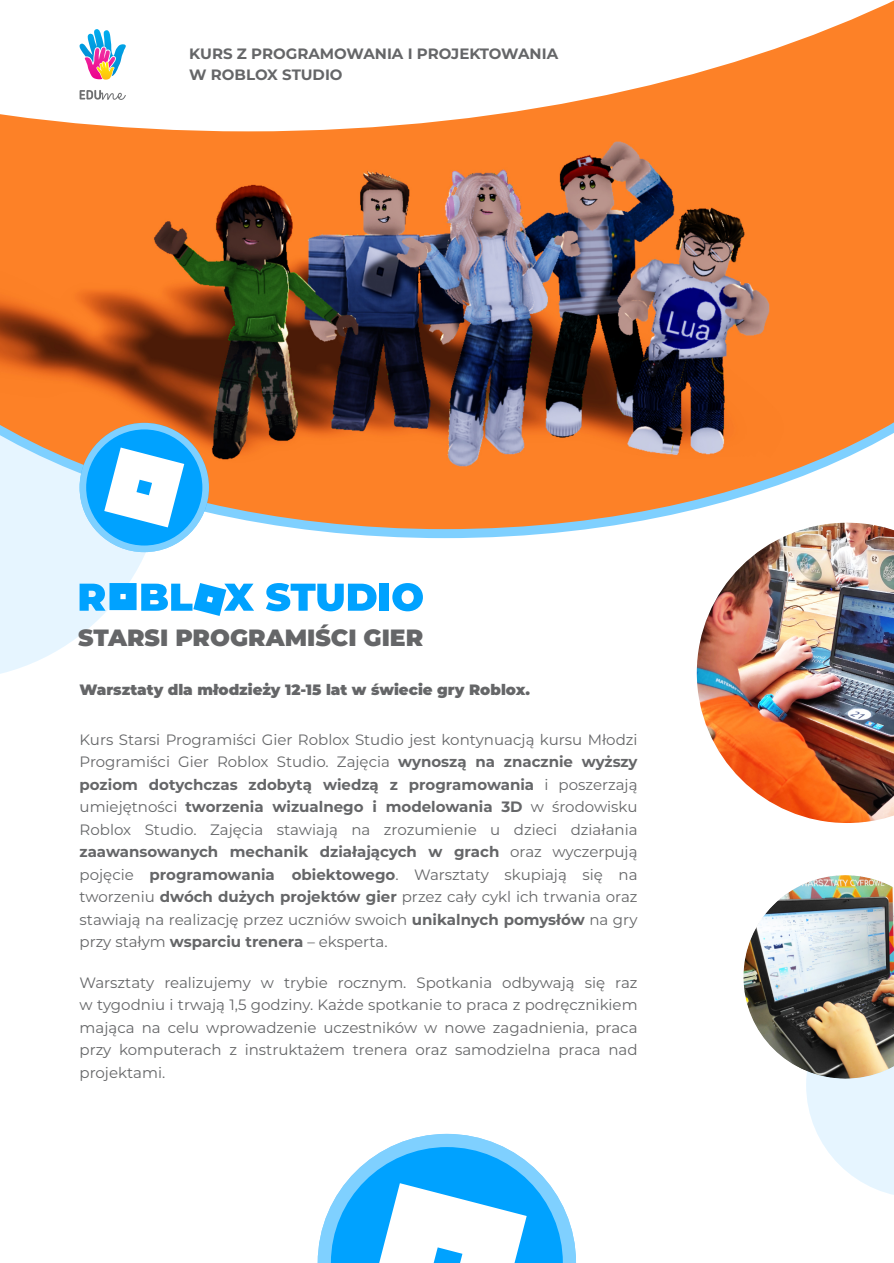
<style>
.page{position:relative;width:894px;height:1263px;background:#fff}
.page>*{position:absolute;margin:0;border:0;box-sizing:border-box;transform-origin:0 0}
.t1{font:900 23.55px "Montserrat";color:#656668}
.t2{font:15px/22.5px "Montserrat";color:#656668;text-align:justify}
.t3{font:900 15px "Montserrat";color:#656668}
.t4{font:700 15px/21px "Montserrat";color:#656668}
.s1{font-weight:700}
</style>
<div class="page">
<svg style="left:0;top:538px;width:148px;height:136px;fill:#e6f5ff"></svg>
<svg style="left:806px;top:1079px;width:87px;height:116px"></svg>
<img style="left:743px;top:875px;width:150px;height:204px">
<img style="left:696px;top:538px;width:197px;height:285px">
<img style="left:0;top:131px;width:893px;height:407px">
<svg style="left:0;top:1px;width:893px;height:130px"></svg>
<svg style="left:317px;top:1134px;width:259px;height:129px"></svg>
<svg style="left:80px;top:423px;width:129px;height:129px"></svg>
<svg style="left:80px;top:583px;width:174px;height:33px"></svg>
<svg style="left:266px;top:583px;width:110px;height:28px"></svg>
<div style="left:380px;top:584px;width:9px;height:27px;background:#00a2ff"></div>
<svg style="left:392px;top:583px;width:31px;height:28px"></svg>
<svg style="left:79px;top:29px;width:47px;height:50px"></svg>
<svg style="left:80px;top:90px;width:46px;height:10px"></svg>
<p class="t4" style="left:189px;top:43px;width:370px">KURS Z PROGRAMOWANIA I PROJEKTOWANIA<br>W ROBLOX STUDIO</p>
<h1 class="t1" style="left:78px;top:623px;width:346px">STARSI PROGRAMIŚCI GIER</h1>
<p class="t3" style="left:80px;top:681px;width:452px">Warsztaty dla młodzieży 12-15 lat w świecie gry Roblox.</p>
<p class="t2" style="left:80px;top:728px;width:559px">Kurs Starsi Programiści Gier Roblox Studio jest kontynuacją kursu Młodzi Programiści Gier Roblox Studio. Zajęcia <span class="s1">wynoszą na znacznie wyższy poziom dotychczas zdobytą wiedzą z programowania</span> i poszerzają umiejętności <span class="s1">tworzenia wizualnego i modelowania 3D</span> w środowisku Roblox Studio. Zajęcia stawiają na zrozumienie u dzieci działania <span class="s1">zaawansowanych mechanik działających w grach</span> oraz wyczerpują pojęcie <span class="s1">programowania obiektowego</span>. Warsztaty skupiają się na tworzeniu <span class="s1">dwóch dużych projektów gier</span> przez cały cykl ich trwania oraz stawiają na realizację przez uczniów swoich <span class="s1">unikalnych pomysłów</span> na gry przy stałym <span class="s1">wsparciu trenera</span> – eksperta.</p>
<p class="t2" style="left:80px;top:971px;width:559px">Warsztaty realizujemy w trybie rocznym. Spotkania odbywają się raz w tygodniu i trwają 1,5 godziny. Każde spotkanie to praca z podręcznikiem mająca na celu wprowadzenie uczestników w nowe zagadnienia, praca przy komputerach z instruktażem trenera oraz samodzielna praca nad projektami.</p>
</div>
